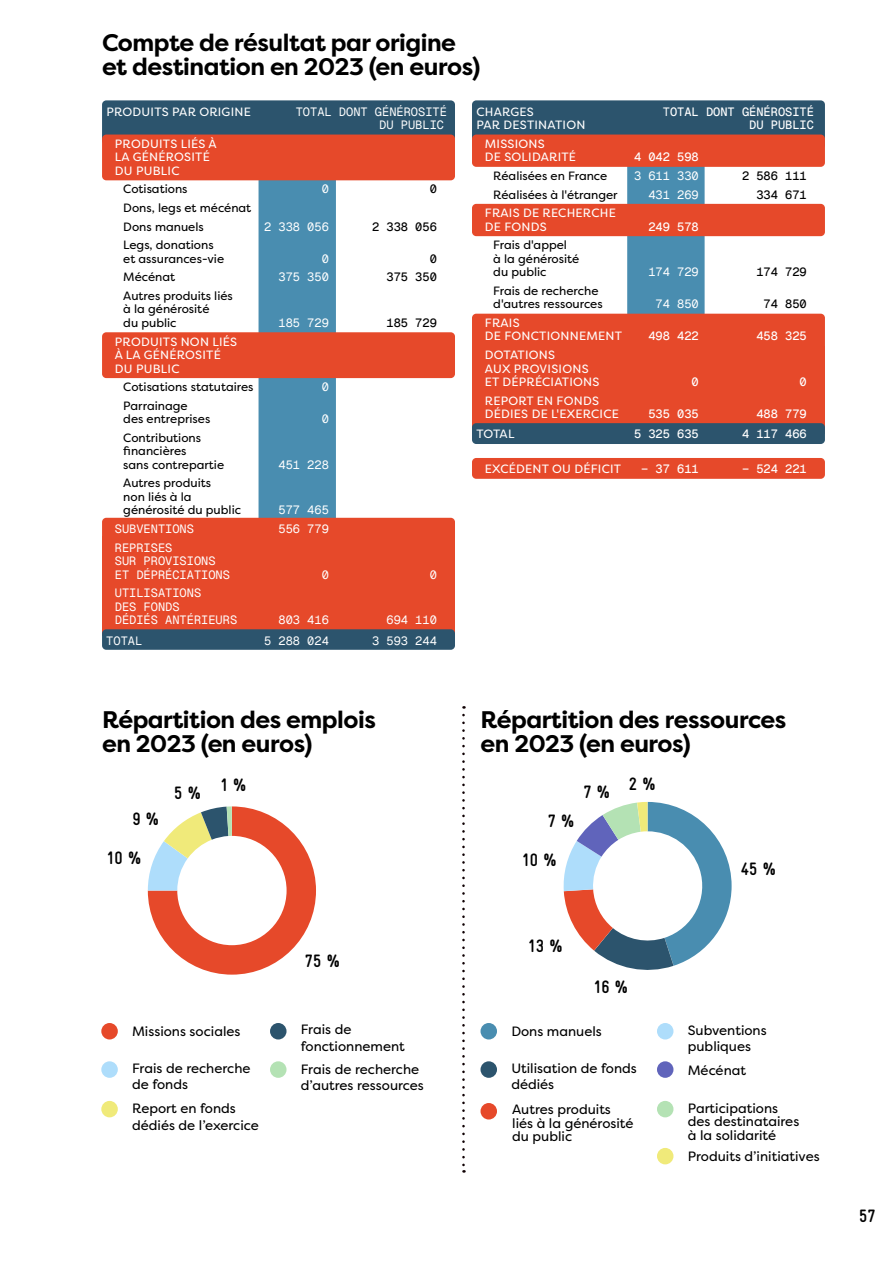
<style>
.page{position:relative;width:893px;height:1263px;background:#fff}
.page>*{position:absolute;margin:0;border:0;box-sizing:border-box;transform-origin:0 0}
.t1{font:700 24px/24px "Filson Pro";letter-spacing:-.02em;color:#000}
.t2{font:700 18px/39px "Gravur Condensed Pro";color:#000001}
.t3{font:700 18px "Gravur Condensed Pro";color:#000}
.t4{font:13.5px/16.5px "Filson Pro";color:#000}
.t5{font:12px/13.5px "Geist Mono";color:#fff}
.t6{font:12px/13.5px "Filson Pro";letter-spacing:.02em;color:#fff}
.t7{font:12px/13.5px "Filson Pro";color:#000}
.t8{font:12px/13.5px "Filson Pro";color:#000001}
.t9{font:12px "Geist Mono";color:#000}
.t10{font:12px "Geist Mono";color:#000001}
</style>
<div class="page">
<div style="left:259px;top:160px;width:77px;height:379px;background:#498db0;border-radius:4px"></div>
<div style="left:627px;top:124px;width:78px;height:313px;background:#498db0;border-radius:4px"></div>
<div style="left:102px;top:100px;width:353px;height:45px;background:#2c546d;border-radius:4px"></div>
<div style="left:102px;top:135px;width:353px;height:45px;background:#e6492a;border-radius:4px"></div>
<div style="left:102px;top:332px;width:353px;height:46px;background:#e6492a;border-radius:4px"></div>
<div style="left:102px;top:518px;width:353px;height:18px;background:#e6492a"></div>
<div style="left:102px;top:536px;width:353px;height:48px;background:#e6492a"></div>
<div style="left:102px;top:582px;width:353px;height:53px;background:#e6492a"></div>
<div style="left:102px;top:629px;width:353px;height:21px;background:#2c546d;border-radius:4px"></div>
<div style="left:472px;top:100px;width:353px;height:49px;background:#2c546d;border-radius:4px"></div>
<div style="left:472px;top:135px;width:353px;height:32px;background:#e6492a;border-radius:4px"></div>
<div style="left:472px;top:204px;width:353px;height:32px;background:#e6492a;border-radius:4px"></div>
<div style="left:472px;top:314px;width:353px;height:42px;background:#e6492a;border-radius:4px"></div>
<div style="left:472px;top:346px;width:353px;height:46px;background:#e6492a"></div>
<div style="left:472px;top:391px;width:353px;height:43px;background:#e6492a"></div>
<div style="left:472px;top:423px;width:353px;height:21px;background:#2c546d;border-radius:4px"></div>
<div style="left:472px;top:458px;width:353px;height:21px;background:#e6492a;border-radius:4px"></div>
<svg style="left:563px;top:802px;width:169px;height:168px"></svg>
<div style="left:480px;top:1023px;width:17px;height:16px;background:#498db0;border-radius:50%"></div>
<div style="left:480px;top:1061px;width:17px;height:17px;background:#2c546d;border-radius:50%"></div>
<div style="left:480px;top:1103px;width:17px;height:16px;background:#e6492a;border-radius:50%"></div>
<div style="left:657px;top:1023px;width:16px;height:16px;background:#aeddfb;border-radius:50%"></div>
<div style="left:657px;top:1061px;width:16px;height:17px;background:#6064bb;border-radius:50%"></div>
<div style="left:657px;top:1101px;width:16px;height:16px;background:#b4e2b4;border-radius:50%"></div>
<div style="left:657px;top:1148px;width:16px;height:16px;background:#f0ea7a;border-radius:50%"></div>
<svg style="left:148px;top:806px;width:168px;height:169px"></svg>
<div style="left:101px;top:1023px;width:17px;height:16px;background:#e6492a;border-radius:50%"></div>
<div style="left:101px;top:1061px;width:17px;height:17px;background:#aeddfb;border-radius:50%"></div>
<div style="left:101px;top:1101px;width:17px;height:16px;background:#f0ea7a;border-radius:50%"></div>
<div style="left:270px;top:1023px;width:16px;height:16px;background:#2c546d;border-radius:50%"></div>
<div style="left:270px;top:1061px;width:16px;height:17px;background:#b4e2b4;border-radius:50%"></div>
<svg style="left:462px;top:715px;width:3px;height:458px"></svg>
<h1 class="t1" style="left:102px;top:31px;width:380px">Compte de résultat par origine et destination en 2023 (en euros)</h1>
<p class="t6" style="left:106px;top:105px;width:146px">PRODUITS PAR ORIGINE</p>
<p class="t5" style="left:296px;top:104px;width:153px;text-align:right">TOTAL DONT GÉNÉROSITÉ<br>DU PUBLIC</p>
<p class="t6" style="left:115px;top:137px;width:103px">PRODUITS LIÉS À<br>LA GÉNÉROSITÉ<br>DU PUBLIC</p>
<p class="t7" style="left:123px;top:182px;width:66px">Cotisations</p>
<p class="t5" style="left:322px;top:182px;width:9px">0</p>
<p class="t10" style="left:430px;top:181px;width:9px">0</p>
<p class="t8" style="left:123px;top:198px;width:130px;line-height:18.6px">Dons, legs et mécénat<br>Dons manuels</p>
<p class="t5" style="left:264px;top:219px;width:66px">2 338 056</p>
<p class="t10" style="left:372px;top:218px;width:66px">2 338 056</p>
<p class="t8" style="left:123px;top:238px;width:102px">Legs, donations et assurances-vie</p>
<p class="t5" style="left:322px;top:251px;width:9px">0</p>
<p class="t10" style="left:430px;top:251px;width:9px">0</p>
<p class="t8" style="left:123px;top:270px;width:53px">Mécénat</p>
<p class="t5" style="left:278px;top:270px;width:52px">375 350</p>
<p class="t10" style="left:386px;top:269px;width:52px">375 350</p>
<p class="t8" style="left:123px;top:289px;width:111px">Autres produits liés à la générosité<br>du public</p>
<p class="t5" style="left:278px;top:316px;width:52px">185 729</p>
<p class="t10" style="left:386px;top:315px;width:52px">185 729</p>
<p class="t6" style="left:115px;top:334px;width:124px">PRODUITS NON LIÉS<br>À LA GÉNÉROSITÉ<br>DU PUBLIC</p>
<p class="t7" style="left:123px;top:380px;width:132px">Cotisations statutaires</p>
<p class="t5" style="left:322px;top:380px;width:9px">0</p>
<p class="t7" style="left:123px;top:399px;width:88px">Parrainage des entreprises</p>
<p class="t5" style="left:322px;top:412px;width:9px">0</p>
<p class="t7" style="left:123px;top:431px;width:102px">Contributions financières<br>sans contrepartie</p>
<p class="t7" style="left:123px;top:476px;width:119px">Autres produits<br>non liés à la générosité du public</p>
<p class="t5" style="left:278px;top:457px;width:52px">451 228</p>
<p class="t5" style="left:278px;top:503px;width:52px">577 465</p>
<p class="t5" style="left:115px;top:522px;width:81px">SUBVENTIONS</p>
<p class="t5" style="left:278px;top:522px;width:52px">556 779</p>
<p class="t5" style="left:115px;top:540px;width:117px">REPRISES<br>SUR PROVISIONS<br>ET DÉPRÉCIATIONS</p>
<p class="t5" style="left:322px;top:567px;width:9px">0</p>
<p class="t5" style="left:430px;top:567px;width:9px">0</p>
<p class="t5" style="left:115px;top:586px;width:124px">UTILISATIONS<br>DES FONDS<br>DÉDIÉS ANTÉRIEURS</p>
<p class="t5" style="left:278px;top:613px;width:52px">803 416</p>
<p class="t5" style="left:386px;top:613px;width:52px">694 110</p>
<p class="t5" style="left:106px;top:633px;width:37px">TOTAL</p>
<p class="t5" style="left:264px;top:633px;width:66px">5 288 024</p>
<p class="t5" style="left:372px;top:633px;width:66px">3 593 244</p>
<h1 class="t1" style="left:102px;top:708px;width:275px">Répartition des emplois en 2023 (en euros)</h1>
<h2 class="t2" style="left:107px;top:800px;width:54px;text-indent:26px">9 %<br>10 %</h2>
<h2 class="t2" style="left:174px;top:774px;width:28px">5 %</h2>
<h2 class="t2" style="left:220px;top:766px;width:28px">1 %</h2>
<p class="t4" style="left:132px;top:1023px;width:110px">Missions sociales</p>
<p class="t4" style="left:132px;top:1059px;width:120px">Frais de recherche de fonds</p>
<p class="t4" style="left:132px;top:1100px;width:128px">Report en fonds dédiés de l’exercice</p>
<h2 class="t2" style="left:305px;top:942px;width:36px">75 %</h2>
<p class="t4" style="left:301px;top:1021px;width:105px">Frais de fonctionnement</p>
<p class="t4" style="left:301px;top:1060px;width:125px">Frais de recherche d’autres ressources</p>
<p class="t6" style="left:476px;top:105px;width:59px">CHARGES</p>
<p class="t5" style="left:663px;top:104px;width:153px">TOTAL DONT GÉNÉROSITÉ</p>
<p class="t6" style="left:476px;top:118px;width:111px">PAR DESTINATION</p>
<p class="t5" style="left:749px;top:118px;width:66px">DU PUBLIC</p>
<p class="t6" style="left:485px;top:137px;width:93px">MISSIONS<br>DE SOLIDARITÉ</p>
<p class="t5" style="left:634px;top:150px;width:66px">4 042 598</p>
<p class="t7" style="left:493px;top:169px;width:116px">Réalisées en France</p>
<p class="t5" style="left:634px;top:169px;width:66px">3 611 330</p>
<p class="t9" style="left:742px;top:168px;width:66px">2 586 111</p>
<p class="t7" style="left:493px;top:187px;width:126px">Réalisées à l'étranger</p>
<p class="t5" style="left:648px;top:187px;width:52px">431 269</p>
<p class="t9" style="left:756px;top:186px;width:52px">334 671</p>
<p class="t6" style="left:485px;top:206px;width:132px">FRAIS DE RECHERCHE<br>DE FONDS</p>
<p class="t5" style="left:648px;top:219px;width:52px">249 578</p>
<p class="t7" style="left:493px;top:238px;width:88px">Frais d'appel<br>à la générosité du public</p>
<p class="t7" style="left:493px;top:284px;width:111px">Frais de recherche d'autres ressources</p>
<p class="t6" style="left:485px;top:316px;width:139px">FRAIS<br>DE FONCTIONNEMENT</p>
<p class="t6" style="left:485px;top:348px;width:116px">DOTATIONS<br>AUX PROVISIONS<br>ET DÉPRÉCIATIONS</p>
<p class="t6" style="left:485px;top:393px;width:135px">REPORT EN FONDS<br>DÉDIES DE L'EXERCICE</p>
<p class="t5" style="left:648px;top:265px;width:52px">174 729</p>
<p class="t9" style="left:756px;top:264px;width:52px">174 729</p>
<p class="t5" style="left:656px;top:297px;width:45px">74 850</p>
<p class="t9" style="left:764px;top:296px;width:45px">74 850</p>
<p class="t5" style="left:648px;top:329px;width:52px">498 422</p>
<p class="t5" style="left:756px;top:329px;width:52px">458 325</p>
<p class="t5" style="left:692px;top:375px;width:9px">0</p>
<p class="t5" style="left:800px;top:375px;width:9px">0</p>
<p class="t5" style="left:648px;top:407px;width:52px">535 035</p>
<p class="t5" style="left:756px;top:407px;width:52px">488 779</p>
<p class="t6" style="left:476px;top:427px;width:40px">TOTAL</p>
<p class="t5" style="left:634px;top:427px;width:66px">5 325 635</p>
<p class="t5" style="left:742px;top:427px;width:66px">4 117 466</p>
<p class="t6" style="left:485px;top:462px;width:138px">EXCÉDENT OU DÉFICIT</p>
<p class="t5" style="left:641px;top:462px;width:59px">− 37 611</p>
<p class="t5" style="left:742px;top:462px;width:66px">− 524 221</p>
<h1 class="t1" style="left:480px;top:708px;width:307px">Répartition des ressources en 2023 (en euros)</h1>
<h2 class="t2" style="left:548px;top:801px;width:28px">7 %</h2>
<h2 class="t2" style="left:522px;top:841px;width:36px">10 %</h2>
<h2 class="t2" style="left:583px;top:773px;width:28px">7 %</h2>
<h2 class="t2" style="left:629px;top:764px;width:28px">2 %</h2>
<h2 class="t2" style="left:528px;top:926px;width:36px">13 %</h2>
<h2 class="t2" style="left:594px;top:967px;width:36px">16 %</h2>
<p class="t4" style="left:511px;top:1023px;width:92px">Dons manuels</p>
<p class="t4" style="left:511px;top:1060px;width:127px">Utilisation de fonds dédiés</p>
<p class="t4" style="left:512px;top:1103px;width:123px;line-height:13.5px">Autres produits liés à la générosité du public</p>
<h2 class="t2" style="left:741px;top:850px;width:37px">45 %</h2>
<p class="t4" style="left:688px;top:1021px;width:80px">Subventions publiques</p>
<p class="t4" style="left:688px;top:1061px;width:60px">Mécénat</p>
<p class="t4" style="left:688px;top:1101px;width:113px;line-height:13.5px">Participations des destinataires à la solidarité</p>
<p class="t4" style="left:688px;top:1148px;width:133px">Produits d’initiatives</p>
<h2 class="t3" style="left:859px;top:1206px;width:18px">57</h2>
</div>
